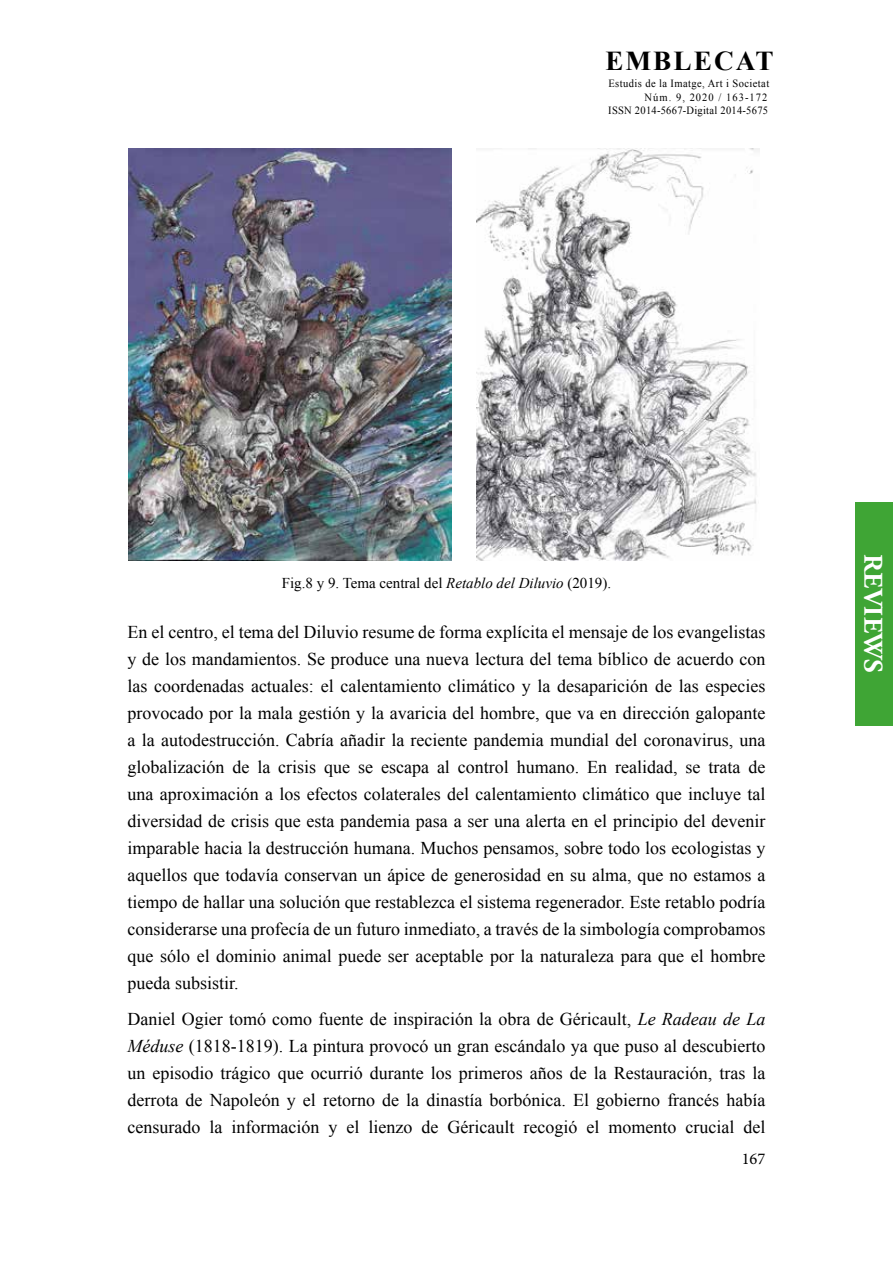
<style>
.page{position:relative;width:893px;height:1263px;background:#fff}
.page>*{position:absolute;margin:0;border:0;box-sizing:border-box;transform-origin:0 0}
.t1{font:700 27.3px "Times New Roman";letter-spacing:.075em;color:#000}
.t2{font:700 27px "Adobe Garamond Pro";color:#fff}
.t3{font:18px/27px "Times New Roman";color:#000;text-align:justify}
.t4{font:16.5px "Minion Pro";color:#000}
.t5{font:15px "Times New Roman";color:#000}
.t6{font:10.95px/13.5px "Times New Roman";letter-spacing:.04em;color:#000;text-align:right;scale:.95 1}
.s1{font-style:italic}
</style>
<div class="page">
<div style="left:855px;top:502px;width:38px;height:223px;background:#3fa535"></div>
<img style="left:129px;top:149px;width:323px;height:411px">
<img style="left:477px;top:149px;width:282px;height:411px">
<h1 class="t1" style="left:605px;top:42px;width:170px">EMBLECAT</h1>
<p class="t6" style="left:608px;top:77px;width:171px">Estudis de la Imatge, Art i Societat<br>Núm. 9, 2020 / 163-172<br>ISSN 2014-5667-Digital 2014-5675</p>
<p class="t5" style="left:282px;top:573px;width:331px">Fig.8 y 9. Tema central del <span class="s1">Retablo del Diluvio</span> (2019).</p>
<p class="t3" style="left:128px;top:618px;width:639px">En el centro, el tema del Diluvio resume de forma explícita el mensaje de los evangelistas y de los mandamientos. Se produce una nueva lectura del tema bíblico de acuerdo con las coordenadas actuales: el calentamiento climático y la desaparición de las especies provocado por la mala gestión y la avaricia del hombre, que va en dirección galopante a la autodestrucción. Cabría añadir la reciente pandemia mundial del coronavirus, una globalización de la crisis que se escapa al control humano. En realidad, se trata de una aproximación a los efectos colaterales del calentamiento climático que incluye tal diversidad de crisis que esta pandemia pasa a ser una alerta en el principio del devenir imparable hacia la destrucción humana. Muchos pensamos, sobre todo los ecologistas y aquellos que todavía conservan un ápice de generosidad en su alma, que no estamos a tiempo de hallar una solución que restablezca el sistema regenerador. Este retablo podría considerarse una profecía de un futuro inmediato, a través de la simbología comprobamos que sólo el dominio animal puede ser aceptable por la naturaleza para que el hombre pueda subsistir.</p>
<p class="t3" style="left:128px;top:1005px;width:639px">Daniel Ogier tomó como fuente de inspiración la obra de Géricault, <span class="s1">Le Radeau de La Méduse</span> (1818-1819). La pintura provocó un gran escándalo ya que puso al descubierto un episodio trágico que ocurrió durante los primeros años de la Restauración, tras la derrota de Napoleón y el retorno de la dinastía borbónica. El gobierno francés había censurado la información y el lienzo de Géricault recogió el momento crucial del</p>
<p class="t4" style="left:742px;top:1148px;width:25px">167</p>
<h2 class="t2" style="left:889px;top:554px;width:120px;rotate:90deg">REVIEWS</h2>
</div>
